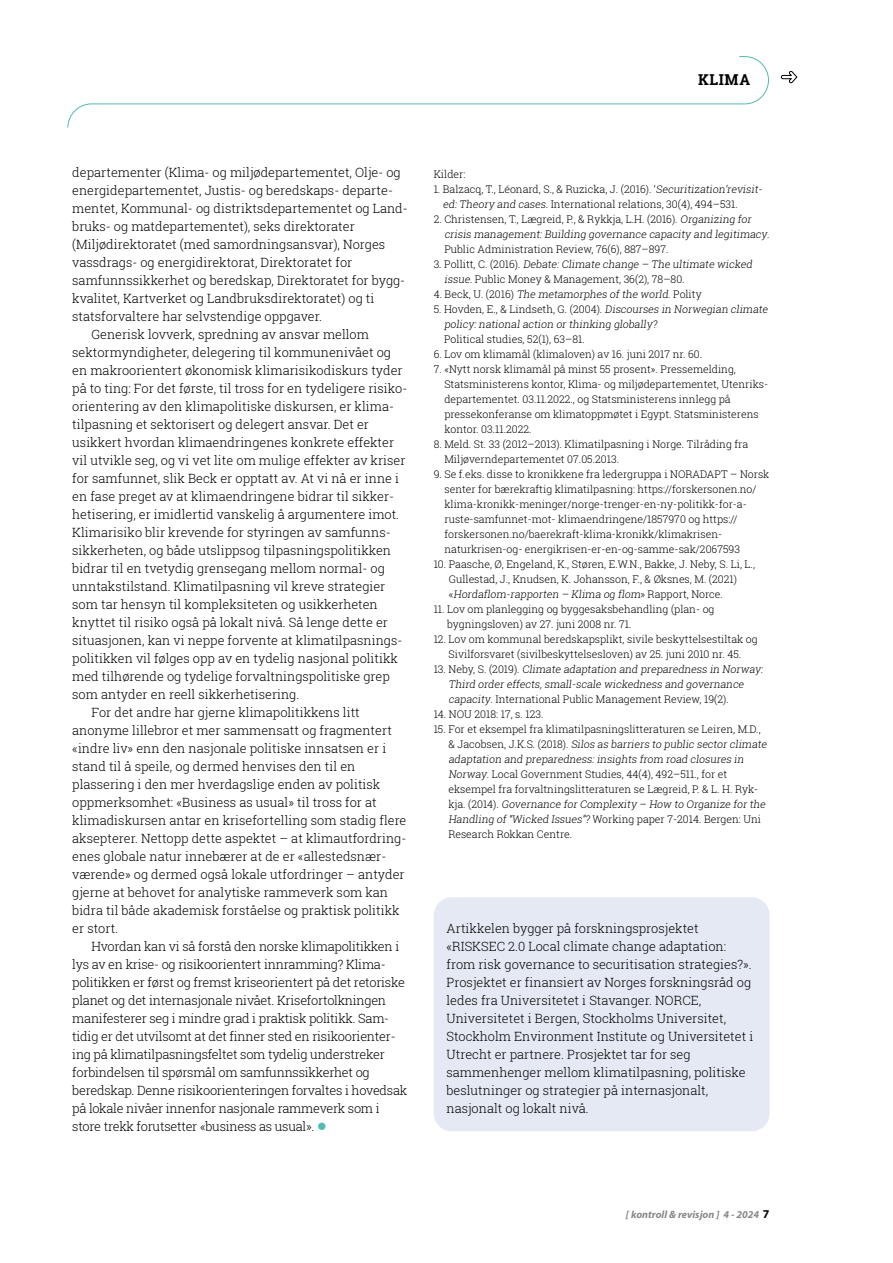
<style>
.page{position:relative;width:893px;height:1263px;background:#fff}
.page>*{position:absolute;margin:0;border:0;box-sizing:border-box;transform-origin:0 0}
.t1{font:700 15px "Roboto Slab";letter-spacing:.04em;color:#000}
.t2{font:300 12.75px/18px "Roboto Slab";color:#000}
.t3{font:300 12.75px "Roboto Slab";letter-spacing:-.02em;color:#000}
.t4{font:300 10.5px/15px "Roboto Slab";color:#000}
.t5{font:italic 700 10.5px "Myriad Pro";color:#878988}
.s1{color:#53bbb0}
.s2{font-style:normal;font-size:12px;color:#000}
</style>
<div class="page">
<svg style="left:67px;top:56px;width:702px;height:72px"></svg>
<div style="left:434px;top:897px;width:336px;height:234px;background:#e4e9f3;border-radius:18px"></div>
<p class="t1" style="left:698px;top:69px;width:54px">KLIMA</p>
<p class="t2" style="left:72px;top:163px;width:330px">departementer (Klima- og miljødepartementet, Olje- og</p>
<p class="t2" style="left:72px;top:181px;width:322px">energidepartementet, Justis- og beredskaps- departe-</p>
<p class="t2" style="left:72px;top:199px;width:337px">mentet, Kommunal- og distriktsdepartementet og Land-</p>
<p class="t2" style="left:72px;top:217px;width:284px">bruks- og matdepartementet), seks direktorater</p>
<p class="t2" style="left:72px;top:235px;width:314px">(Miljødirektoratet (med samordningsansvar), Norges</p>
<p class="t2" style="left:72px;top:253px;width:281px">vassdrags- og energidirektorat, Direktoratet for</p>
<p class="t2" style="left:72px;top:271px;width:334px">samfunnssikkerhet og beredskap, Direktoratet for bygg-</p>
<p class="t2" style="left:72px;top:289px;width:304px">kvalitet, Kartverket og Landbruksdirektoratet) og ti</p>
<p class="t2" style="left:72px;top:307px;width:251px">statsforvaltere har selvstendige oppgaver.</p>
<p class="t2" style="left:91px;top:325px;width:279px">Generisk lovverk, spredning av ansvar mellom</p>
<p class="t2" style="left:72px;top:343px;width:320px">sektormyndigheter, delegering til kommunenivået og</p>
<p class="t2" style="left:72px;top:361px;width:332px">en makroorientert økonomisk klimarisikodiskurs tyder</p>
<p class="t2" style="left:72px;top:379px;width:337px">på to ting: For det første, til tross for en tydeligere risiko-</p>
<p class="t2" style="left:72px;top:397px;width:323px">orientering av den klimapolitiske diskursen, er klima-</p>
<p class="t2" style="left:72px;top:415px;width:298px">tilpasning et sektorisert og delegert ansvar. Det er</p>
<p class="t2" style="left:72px;top:433px;width:323px">usikkert hvordan klimaendringenes konkrete effekter</p>
<p class="t2" style="left:72px;top:451px;width:335px">vil utvikle seg, og vi vet lite om mulige effekter av kriser</p>
<p class="t2" style="left:72px;top:469px;width:328px">for samfunnet, slik Beck er opptatt av. At vi nå er inne i</p>
<p class="t2" style="left:72px;top:487px;width:323px">en fase preget av at klimaendringene bidrar til sikker-</p>
<p class="t2" style="left:72px;top:505px;width:328px">hetisering, er imidlertid vanskelig å argumentere imot.</p>
<p class="t2" style="left:72px;top:523px;width:320px">Klimarisiko blir krevende for styringen av samfunns-</p>
<p class="t2" style="left:72px;top:541px;width:320px">sikkerheten, og både utslippsog tilpasningspolitikken</p>
<p class="t2" style="left:72px;top:559px;width:314px">bidrar til en tvetydig grensegang mellom normal- og</p>
<p class="t2" style="left:72px;top:577px;width:315px">unntakstilstand. Klimatilpasning vil kreve strategier</p>
<p class="t2" style="left:72px;top:595px;width:307px">som tar hensyn til kompleksiteten og usikkerheten</p>
<p class="t2" style="left:72px;top:613px;width:317px">knyttet til risiko også på lokalt nivå. Så lenge dette er</p>
<p class="t2" style="left:72px;top:631px;width:332px">situasjonen, kan vi neppe forvente at klimatilpasnings-</p>
<p class="t2" style="left:72px;top:649px;width:327px">politikken vil følges opp av en tydelig nasjonal politikk</p>
<p class="t2" style="left:72px;top:667px;width:319px">med tilhørende og tydelige forvaltningspolitiske grep</p>
<p class="t2" style="left:72px;top:685px;width:229px">som antyder en reell sikkerhetisering.</p>
<p class="t2" style="left:91px;top:703px;width:270px">For det andre har gjerne klimapolitikkens litt</p>
<p class="t2" style="left:72px;top:721px;width:321px">anonyme lillebror et mer sammensatt og fragmentert</p>
<p class="t2" style="left:72px;top:739px;width:316px">«indre liv» enn den nasjonale politiske innsatsen er i</p>
<p class="t2" style="left:72px;top:757px;width:285px">stand til å speile, og dermed henvises den til en</p>
<p class="t2" style="left:72px;top:775px;width:310px">plassering i den mer hverdagslige enden av politisk</p>
<p class="t2" style="left:72px;top:793px;width:306px">oppmerksomhet: «Business as usual» til tross for at</p>
<p class="t2" style="left:72px;top:811px;width:336px">klimadiskursen antar en krisefortelling som stadig flere</p>
<p class="t2" style="left:72px;top:829px;width:336px">aksepterer. Nettopp dette aspektet – at klimautfordring-</p>
<p class="t2" style="left:72px;top:847px;width:316px">enes globale natur innebærer at de er «allestedsnær-</p>
<p class="t2" style="left:72px;top:865px;width:334px">værende» og dermed også lokale utfordringer – antyder</p>
<p class="t2" style="left:72px;top:883px;width:317px">gjerne at behovet for analytiske rammeverk som kan</p>
<p class="t2" style="left:72px;top:901px;width:329px">bidra til både akademisk forståelse og praktisk politikk</p>
<p class="t2" style="left:72px;top:919px;width:47px">er stort.</p>
<p class="t3" style="left:91px;top:938px;width:309px">Hvordan kan vi så forstå den norske klimapolitikken i</p>
<p class="t3" style="left:72px;top:956px;width:315px">lys av en krise- og risikoorientert innramming? Klima-</p>
<p class="t3" style="left:72px;top:974px;width:334px">politikken er først og fremst kriseorientert på det retoriske</p>
<p class="t3" style="left:72px;top:992px;width:315px">planet og det internasjonale nivået. Krisefortolkningen</p>
<p class="t3" style="left:72px;top:1010px;width:318px">manifesterer seg i mindre grad i praktisk politikk. Sam-</p>
<p class="t3" style="left:72px;top:1028px;width:325px">tidig er det utvilsomt at det finner sted en risikoorienter-</p>
<p class="t3" style="left:72px;top:1046px;width:314px">ing på klimatilpasningsfeltet som tydelig understreker</p>
<p class="t3" style="left:72px;top:1064px;width:299px">forbindelsen til spørsmål om samfunnssikkerhet og</p>
<p class="t3" style="left:72px;top:1082px;width:336px">beredskap. Denne risikoorienteringen forvaltes i hovedsak</p>
<p class="t3" style="left:72px;top:1100px;width:309px">på lokale nivåer innenfor nasjonale rammeverk som i</p>
<p class="t3" style="left:72px;top:1118px;width:256px">store trekk forutsetter «business as usual». <span class="s1">●</span></p>
<p class="t4" style="left:434px;top:166px;width:33px">Kilder:</p>
<p class="t4" style="left:443px;top:181px;width:323px;text-indent:-9px">1. Balzacq, T., Léonard, S., &amp; Ruzicka, J. (2016). ‘Securitization’revisit&shy;ed:Theory and cases. International relations, 30(4), 494–531.</p>
<p class="t4" style="left:434px;top:211px;width:321px">2. Christensen, T., Lægreid, P., &amp; Rykkja, L.H. (2016). Organizing for</p>
<p class="t4" style="left:444px;top:226px;width:327px">crisis management:Building governance capacity and legitimacy.</p>
<p class="t4" style="left:444px;top:241px;width:226px">Public Administration Review, 76(6), 887–897.</p>
<p class="t4" style="left:434px;top:256px;width:322px">3 . P o l l i t t , C . ( 2 0 1 6 ) . Debate:Climate change – The ultimate wicked</p>
<p class="t4" style="left:444px;top:271px;width:242px">issue. Public Money &amp; Management, 36(2), 78–80.</p>
<p class="t4" style="left:434px;top:286px;width:270px">4 . B e c k , U . ( 2 0 1 6 ) The metamorphes of the world. P o l i t y</p>
<p class="t4" style="left:444px;top:301px;width:327px;text-indent:-10px">5. Hovden, E., &amp; Lindseth, G. (2004). Discourses in Norwegian climate policy:nationalaction or thinking globally?<br>Political studies, 52(1), 63–81.</p>
<p class="t4" style="left:434px;top:346px;width:270px">6. Lov om klimamål (klimaloven) av 16. juni 2017 nr. 60.</p>
<p class="t4" style="left:444px;top:361px;width:325px;text-indent:-11px">7. «Nytt norsk klimamål på minst 55 prosent». Pressemelding, Statsministerens kontor, Klima- og miljødepartementet, Utenriks&shy;departementet. 03.11.2022., og Statsministerens innlegg på pressekonferanse om klimatoppmøtet i Egypt. Statsministerens kontor. 03.11.2022.</p>
<p class="t4" style="left:444px;top:436px;width:305px;text-indent:-11px">8. Meld. St. 33 (2012–2013). Klimatilpasning i Norge. Tilråding fra<br>Miljøverndepartementet 07.05.2013.</p>
<p class="t4" style="left:444px;top:466px;width:326px;text-indent:-11px">9. Se f.eks. disse to kronikkene fra ledergruppa i NORADAPT – Norsk senter for bærekraftig klimatilpasning: https://forskersonen.no/ klima-kronikk-meninger/norge-trenger-en-ny-politikk-for-a&shy;ruste-samfunnet-mot- klimaendringene/1857970 og https:// forskersonen.no/baerekraft-klima-kronikk/klimakrisen-- naturkrisen-og- energikrisen-er-en-og-samme-sak/2067593</p>
<p class="t4" style="left:449px;top:556px;width:308px;text-indent:-15px">10. Paasche, Ø, Engeland, K., Støren, E.W.N., Bakke, J. Neby, S. Li, L.,<br>Gullestad, J., Knudsen, K. Johansson, F., &amp; Øksnes, M. (2021)<br>« Hordaflom- rapporten – Klima og flom» R a p p o r t , N o r c e .</p>
<p class="t4" style="left:447px;top:601px;width:269px;text-indent:-13px">11. Lov om planlegging og byggesaksbehandling (plan- og bygningsloven) av 27. juni 2008 nr. 71.</p>
<p class="t4" style="left:434px;top:631px;width:325px">12. Lov om kommunal beredskapsplikt, sivile beskyttelsestiltak og</p>
<p class="t4" style="left:449px;top:646px;width:294px">Sivilforsvaret (sivilbeskyttelsesloven) av 25. juni 2010 nr. 45.</p>
<p class="t4" style="left:434px;top:661px;width:332px">1 3 . N e b y, S . ( 2 0 1 9 ) . Climate adaptation and preparedness in Norway:</p>
<p class="t4" style="left:448px;top:676px;width:299px">Third order effects,small- scale wickedness and governance</p>
<p class="t4" style="left:448px;top:691px;width:282px">capacity. International Public Management Review, 19(2).</p>
<p class="t4" style="left:434px;top:706px;width:111px">14. NOU 2018: 17, s. 123.</p>
<p class="t4" style="left:448px;top:721px;width:322px;text-indent:-15px">15. For et eksempel fra klimatilpasningslitteraturen se Leiren, M.D., &amp; J a c ob s e n , J . K . S . ( 2 0 1 8 ) . Silos as barriers to public sector climate adaptation and preparedness:insights from road closures in Norway. Local Government Studies, 44(4), 492–511., for et eksempel fra forvaltningslitteraturen se Lægreid, P. &amp; L. H. Ryk&shy;kj a . ( 2 0 1 4 ) . Governance for Complexity – How to Organize for the Handling of “Wicked Issues”? Working paper 7- 2014. Bergen: Uni Research Rokkan Centre.</p>
<p class="t2" style="left:446px;top:919px;width:308px">Artikkelen bygger på forskningsprosjektet «RISKSEC 2.0 Local climate change adaptation: from risk governance to securitisation strategies?».<br>Prosjektet er finansiert av Norges forskningsråd og ledes fra Universitetet i Stavanger. NORCE, Universitetet i Bergen, Stockholms Universitet, Stockholm Environment Institute og Universitetet i Utrecht er partnere. Prosjektet tar for seg sammenhenger mellom klimatilpasning, politiske beslutninger og strategier på internasjonalt, nasjonalt og lokalt nivå.</p>
<p class="t5" style="left:626px;top:1208px;width:145px">[ kontroll &amp; revisjon ] 4 - 2024 <span class="s2">7</span></p>
</div>
